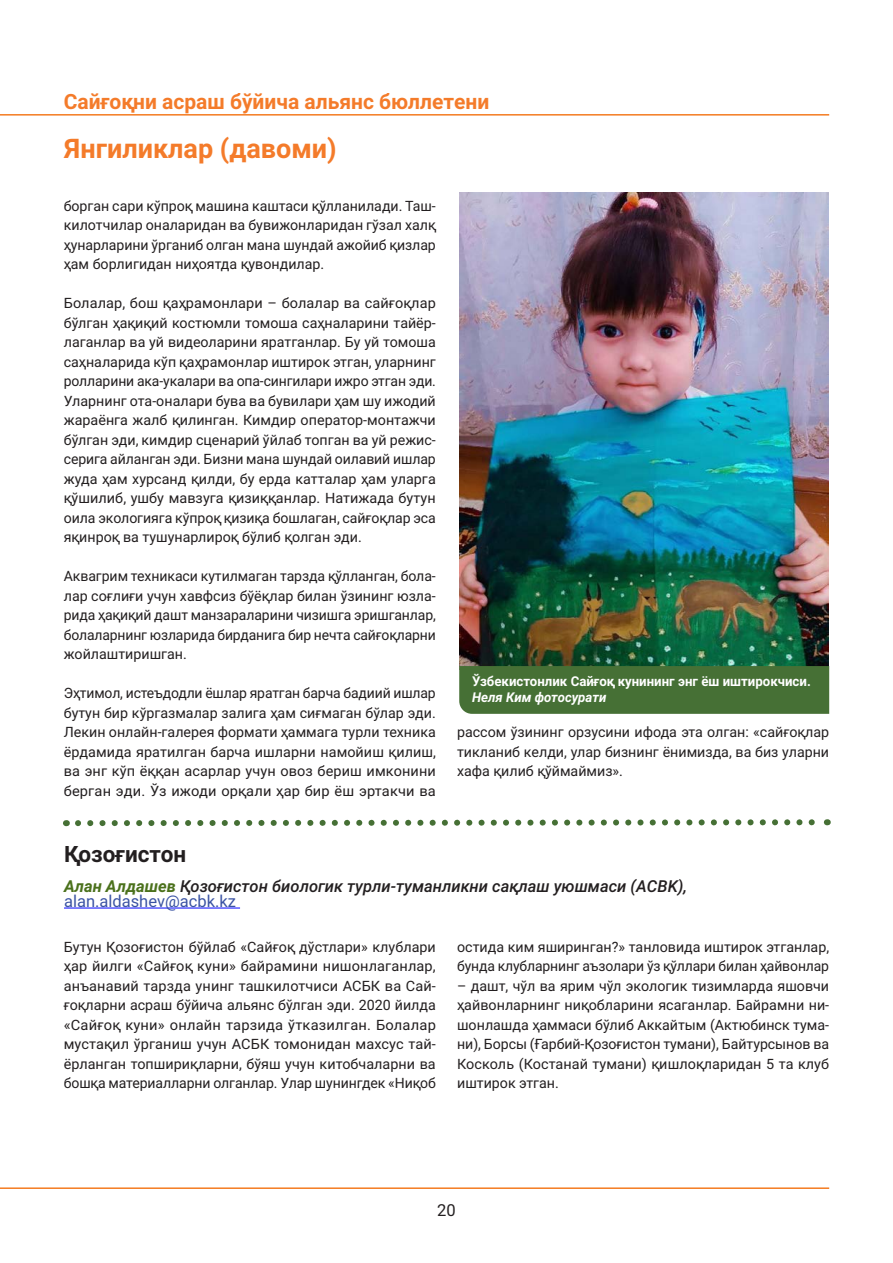
<style>
.page{position:relative;width:893px;height:1263px;background:#fff}
.page>*{position:absolute;margin:0;border:0;box-sizing:border-box;transform-origin:0 0}
.t1{font:700 27px "Roboto";color:#f47b2a}
.t2{font:700 22.5px "Roboto";color:#231f20}
.t3{font:700 21px "Roboto";color:#f47b2a}
.t4{font:italic 500 16.5px/15px "Roboto";color:#231f20}
.t5{font:16.5px "Roboto";color:#231f20}
.arcticle_text{font:14.25px/19.5px "Roboto";color:#231f20;text-align:justify}
.Подпись_к_рисунку{font:700 13.5px/16.2px "Roboto";color:#fff}
.s1{font-style:italic}
.s2{font-weight:700;color:#4b711c}
.s3{font-weight:400;font-style:normal;color:#3a53a3}
</style>
<div class="page">
<hr style="left:0;top:1187px;width:829px;height:2px;background:#f47b21">
<hr style="left:0;top:114px;width:829px;height:2px;background:#f47b21">
<hr style="left:64px;top:908px;width:176px;height:1px;background:#00f">
<img style="left:459px;top:192px;width:370px;height:474px">
<div style="left:459px;top:666px;width:370px;height:48px;background:#467035"></div>
<svg style="left:66px;top:819px;width:762px;height:8px"></svg>
<h3 class="t3" style="left:64px;top:87px;width:427px">Сайғоқни асраш бўйича альянс бюллетени</h3>
<p class="t1" style="left:64px;top:130px;width:274px">Янгиликлар (давоми)</p>
<p class="arcticle_text" style="left:64px;top:195px;width:374px">борган сари кўпроқ машина каштаси қўлланилади. Таш&shy;килотчилар оналаридан ва бувижонларидан гўзал халқ ҳунарларини ўрганиб олган мана шундай ажойиб қизлар ҳам борлигидан ниҳоятда қувондилар.</p>
<p class="arcticle_text" style="left:64px;top:293px;width:374px">Болалар, бош қаҳрамонлари – болалар ва сайғоқлар бўлган ҳақиқий костюмли томоша саҳналарини тайёр&shy;лаганлар ва уй видеоларини яратганлар. Бу уй томоша саҳналарида кўп қаҳрамонлар иштирок этган, уларнинг ролларини ака-укалари ва опа-сингилари ижро этган эди.<br>Уларнинг ота-оналари бува ва бувилари ҳам шу ижодий жараёнга жалб қилинган. Кимдир оператор-монтажчи бўлган эди, кимдир сценарий ўйлаб топган ва уй режис&shy;серига айланган эди. Бизни мана шундай оилавий ишлар жуда ҳам хурсанд қилди, бу ерда катталар ҳам уларга қўшилиб, ушбу мавзуга қизиққанлар. Натижада бутун оила экологияга кўпроқ қизиқа бошлаган, сайғоқлар эса яқинроқ ва тушунарлироқ бўлиб қолган эди.</p>
<p class="arcticle_text" style="left:64px;top:566px;width:374px">Аквагрим техникаси кутилмаган тарзда қўлланган, бола&shy;лар соғлиғи учун хавфсиз бўёқлар билан ўзининг юзла&shy;рида ҳақиқий дашт манзараларини чизишга эришганлар, болаларнинг юзларида бирданига бир нечта сайғоқларни жойлаштиришган.</p>
<p class="arcticle_text" style="left:64px;top:683px;width:374px">Эҳтимол, истеъдодли ёшлар яратган барча бадиий ишлар бутун бир кўргазмалар залига ҳам сиғмаган бўлар эди.<br>Лекин онлайн-галерея формати ҳаммага турли техника ёрдамида яратилган барча ишларни намойиш қилиш, ва энг кўп ёққан асарлар учун овоз бериш имконини берган эди. Ўз ижоди орқали ҳар бир ёш эртакчи ва</p>
<p class="Подпись_к_рисунку" style="left:472px;top:672px;width:340px">Ўзбекистонлик Сайғоқ кунининг энг ёш иштирокчиси.<br><span class="s1">Неля Ким фотосурати</span></p>
<p class="arcticle_text" style="left:457px;top:722px;width:374px">рассом ўзининг орзусини ифода эта олган: «сайғоқлар тикланиб келди, улар бизнинг ёнимизда, ва биз уларни хафа қилиб қўймаймиз».</p>
<p class="t2" style="left:64px;top:838px;width:124px">Қозоғистон</p>
<p class="t4" style="left:64px;top:878px;width:625px"><span class="s2">Алан Алдашев</span> Қозоғистон биологик турли-туманликни сақлаш уюшмаси (ACBK), <span class="s3">alan.aldashev@acbk.kz</span></p>
<p class="arcticle_text" style="left:64px;top:936px;width:374px">Бутун Қозоғистон бўйлаб «Сайғоқ дўстлари» клублари ҳар йилги «Сайғоқ куни» байрамини нишонлаганлар, анъанавий тарзда унинг ташкилотчиси АСБК ва Сай&shy;ғоқларни асраш бўйича альянс бўлган эди. 2020 йилда «Сайғоқ куни» онлайн тарзида ўтказилган. Болалар мустақил ўрганиш учун АСБК томонидан махсус тай&shy;ёрланган топшириқларни, бўяш учун китобчаларни ва бошқа материалларни олганлар. Улар шунингдек «Ниқоб</p>
<p class="arcticle_text" style="left:457px;top:936px;width:374px">остида ким яширинган?» танловида иштирок этганлар, бунда клубларнинг аъзолари ўз қўллари билан ҳайвонлар</p>
<p class="arcticle_text" style="left:457px;top:975px;width:374px">– дашт, чўл ва ярим чўл экологик тизимларда яшовчи ҳайвонларнинг ниқобларини ясаганлар. Байрамни ни&shy;шонлашда ҳаммаси бўлиб Аккайтым (Актюбинск тума&shy;ни), Борсы (Ғарбий-Қозоғистон тумани), Байтурсынов ва Косколь (Костанай тумани) қишлоқларидан 5 та клуб иштирок этган.</p>
<p class="t5" style="left:437px;top:1198px;width:20px">20</p>
</div>
